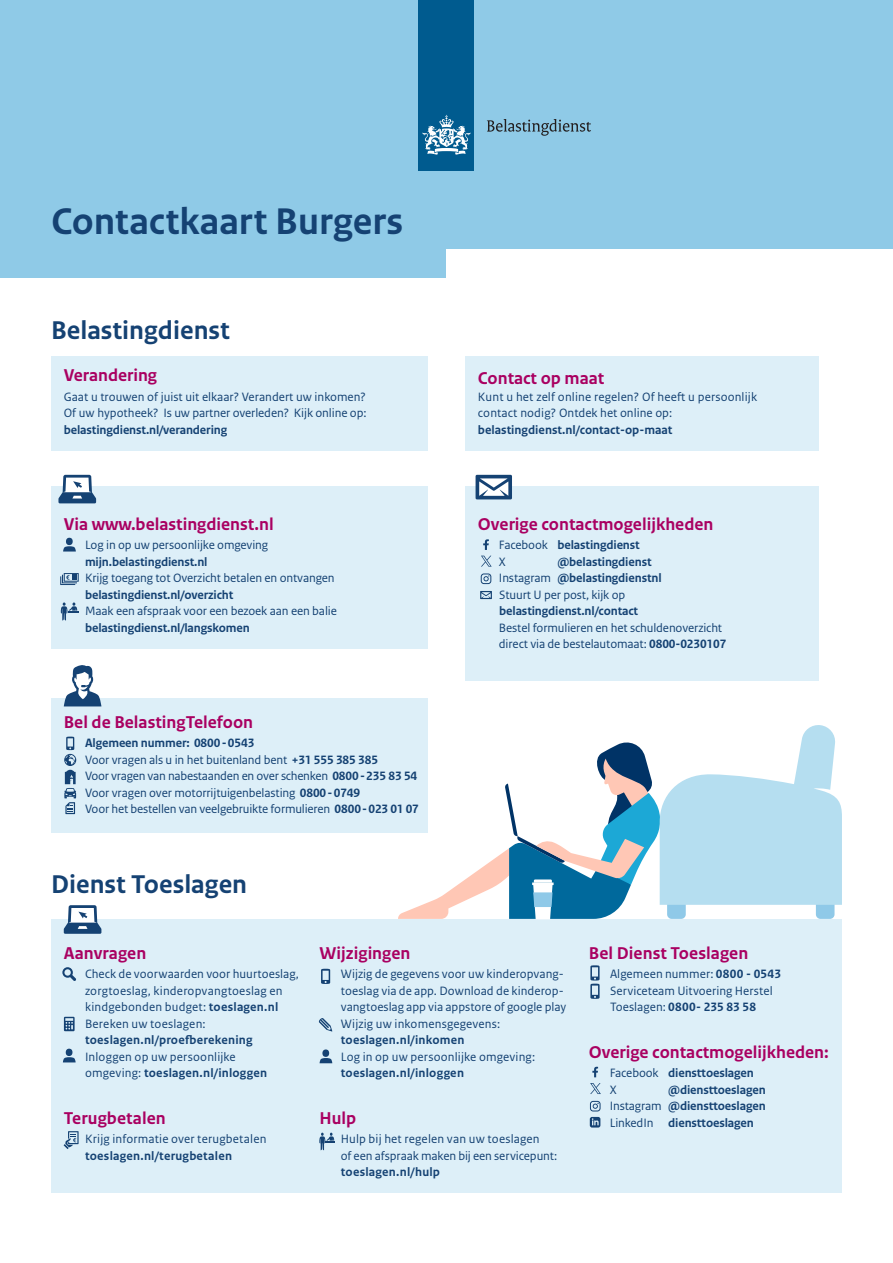
<style>
.page{position:relative;width:893px;height:1263px;background:#fff}
.page>*{position:absolute;margin:0;border:0;box-sizing:border-box;transform-origin:0 0}
.Alineastijl_1{font:700 39px "Rijksoverheid Sans Text";color:#154273}
.Alineastijl_1-2{font:700 27px "Rijksoverheid Sans Text";color:#154273}
.Alineastijl_1-3{font:700 18px "Rijksoverheid Sans Text";color:#a90061}
.Alineastijl_1-4{font:12.75px/16.5px "Rijksoverheid Sans Text";letter-spacing:-.005em;color:#154273}
.Alineastijl_1-5{font:700 12.75px/16.5px "Rijksoverheid Sans Text";letter-spacing:-.01em;color:#154273}
.Alineastijl_1-6{font:700 12.75px/16.5px "Rijksoverheid Sans Text";letter-spacing:.015em;color:#154273}
.s1{font-weight:700}
.s2{font-weight:400}
</style>
<div class="page">
<div style="left:0;top:0;width:893px;height:277px;background:#8fcae7"></div>
<div style="left:446px;top:249px;width:447px;height:56px;background:#fff"></div>
<div style="left:51px;top:919px;width:791px;height:274px;background:#ddeff8"></div>
<div style="left:419px;top:0;width:55px;height:170px;background:#005b8f"></div>
<svg style="left:423px;top:115px;width:47px;height:40px"></svg>
<svg style="left:487px;top:119px;width:104px;height:17px"></svg>
<div style="left:51px;top:357px;width:377px;height:94px;background:#ddeff8"></div>
<div style="left:465px;top:357px;width:354px;height:94px;background:#ddeff8"></div>
<div style="left:51px;top:486px;width:377px;height:163px;background:#ddeff8"></div>
<div style="left:465px;top:486px;width:354px;height:195px;background:#ddeff8"></div>
<div style="left:51px;top:698px;width:377px;height:134px;background:#ddeff8"></div>
<svg style="left:398px;top:725px;width:444px;height:194px"></svg>
<div style="left:66px;top:538px;width:7px;height:7px;background:#154273;border-radius:50%"></div>
<svg style="left:63px;top:546px;width:13px;height:5px"></svg>
<svg style="left:60px;top:573px;width:19px;height:12px"></svg>
<svg style="left:61px;top:602px;width:17px;height:18px"></svg>
<svg style="left:476px;top:475px;width:36px;height:24px"></svg>
<svg style="left:58px;top:475px;width:38px;height:28px"></svg>
<svg style="left:64px;top:905px;width:37px;height:29px"></svg>
<svg style="left:64px;top:736px;width:12px;height:78px"></svg>
<svg style="left:64px;top:665px;width:37px;height:41px"></svg>
<svg style="left:480px;top:591px;width:12px;height:8px"></svg>
<svg style="left:481px;top:573px;width:10px;height:11px"></svg>
<svg style="left:483px;top:539px;width:6px;height:11px"></svg>
<svg style="left:481px;top:556px;width:11px;height:11px"></svg>
<div style="left:66px;top:1049px;width:6px;height:7px;background:#154273;border-radius:50%"></div>
<svg style="left:63px;top:1057px;width:13px;height:5px"></svg>
<div style="left:322px;top:1049px;width:7px;height:8px;background:#154273;border-radius:50%"></div>
<svg style="left:320px;top:1058px;width:12px;height:5px"></svg>
<svg style="left:319px;top:1133px;width:16px;height:17px"></svg>
<svg style="left:321px;top:969px;width:9px;height:15px"></svg>
<svg style="left:590px;top:965px;width:10px;height:34px"></svg>
<svg style="left:62px;top:967px;width:14px;height:14px"></svg>
<svg style="left:64px;top:1017px;width:11px;height:14px"></svg>
<svg style="left:64px;top:1131px;width:15px;height:18px"></svg>
<svg style="left:319px;top:1018px;width:13px;height:13px"></svg>
<svg style="left:590px;top:1101px;width:11px;height:10px"></svg>
<svg style="left:592px;top:1067px;width:6px;height:10px"></svg>
<svg style="left:590px;top:1083px;width:11px;height:11px"></svg>
<svg style="left:590px;top:1117px;width:10px;height:10px"></svg>
<p class="Alineastijl_1" style="left:51px;top:199px;width:354px">Contactkaart Burgers</p>
<p class="Alineastijl_1-2" style="left:51px;top:315px;width:180px">Belastingdienst</p>
<p class="Alineastijl_1-3" style="left:64px;top:365px;width:95px">Verandering</p>
<p class="Alineastijl_1-4" style="left:64px;top:388px;width:304px;text-align:justify">Gaat u trouwen of juist uit elkaar? Verandert uw inkomen?<br>Of uw hypotheek? Is uw partner overleden? Kijk online op: <span class="s1">belastingdienst.nl/verandering</span></p>
<p class="Alineastijl_1-3" style="left:64px;top:513px;width:211px">Via www.belastingdienst.nl</p>
<p class="Alineastijl_1-4" style="left:85px;top:537px;width:185px">Log in op uw persoonlijke omgeving <span class="s1">mijn.belastingdienst.nl</span></p>
<p class="Alineastijl_1-4" style="left:85px;top:570px;width:251px">Krijg toegang tot Overzicht betalen en ontvangen <span class="s1">belastingdienst.nl/overzicht</span></p>
<p class="Alineastijl_1-4" style="left:85px;top:603px;width:253px">Maak een afspraak voor een bezoek aan een balie</p>
<p class="Alineastijl_1-5" style="left:85px;top:619px;width:166px">belastingdienst.nl/langskomen</p>
<p class="Alineastijl_1-3" style="left:64px;top:711px;width:191px">Bel de BelastingTelefoon</p>
<p class="Alineastijl_1-5" style="left:85px;top:735px;width:171px">Algemeen nummer: 0800 - 0543</p>
<p class="Alineastijl_1-4" style="left:85px;top:751px;width:294px">Voor vragen als u in het buitenland bent <span class="s1">+31 555 385 385</span></p>
<p class="Alineastijl_1-4" style="left:85px;top:768px;width:334px">Voor vragen van nabestaanden en over schenken <span class="s1">0800 - 235 83 54</span></p>
<p class="Alineastijl_1-4" style="left:85px;top:784px;width:277px">Voor vragen over motorrijtuigenbelasting <span class="s1">0800 - 0749</span></p>
<p class="Alineastijl_1-4" style="left:85px;top:801px;width:335px">Voor het bestellen van veelgebruikte formulieren <span class="s1">0800 - 023 01 07</span></p>
<p class="Alineastijl_1-2" style="left:51px;top:869px;width:198px">Dienst Toeslagen</p>
<p class="Alineastijl_1-3" style="left:478px;top:368px;width:128px">Contact op maat</p>
<p class="Alineastijl_1-4" style="left:478px;top:388px;width:281px">Kunt u het zelf online regelen? Of heeft u persoonlijk contact nodig? Ontdek het online op: <span class="s1">belastingdienst.nl/contact-op-maat</span></p>
<p class="Alineastijl_1-3" style="left:478px;top:513px;width:237px">Overige contactmogelijkheden</p>
<p class="Alineastijl_1-5" style="left:499px;top:537px;width:142px"><span class="s2">Facebook</span> belastingdienst</p>
<p class="Alineastijl_1-4" style="left:499px;top:553px;width:8px">X</p>
<p class="Alineastijl_1-5" style="left:557px;top:553px;width:96px">@belastingdienst</p>
<p class="Alineastijl_1-5" style="left:499px;top:570px;width:164px"><span class="s2">Instagram</span> @belastingdienstnl</p>
<p class="Alineastijl_1-5" style="left:499px;top:586px;width:140px"><span class="s2">Stuurt U per post, kijk op </span>belastingdienst.nl/contact</p>
<p class="Alineastijl_1-4" style="left:499px;top:619px;width:229px">Bestel formulieren en het schuldenoverzicht direct via de bestelautomaat: <span class="s1">0800-0230107</span></p>
<p class="Alineastijl_1-3" style="left:64px;top:942px;width:84px">Aanvragen</p>
<p class="Alineastijl_1-4" style="left:85px;top:966px;width:216px">Check de voorwaarden voor huurtoeslag, zorgtoeslag, kinderopvangtoeslag en kindgebonden budget: <span class="s1">toeslagen.nl</span></p>
<p class="Alineastijl_1-6" style="left:85px;top:1015px;width:169px"><span class="s2">Bereken uw toeslagen: </span>toeslagen.nl/proefberekening</p>
<p class="Alineastijl_1-4" style="left:85px;top:1048px;width:184px">Inloggen op uw persoonlijke omgeving: <span class="s1">toeslagen.nl/inloggen</span></p>
<p class="Alineastijl_1-3" style="left:64px;top:1107px;width:103px">Terugbetalen</p>
<p class="Alineastijl_1-4" style="left:85px;top:1131px;width:183px">Krijg informatie over terugbetalen <span class="s1">toeslagen.nl/terugbetalen</span></p>
<p class="Alineastijl_1-3" style="left:320px;top:942px;width:92px">Wijzigingen</p>
<p class="Alineastijl_1-4" style="left:341px;top:966px;width:227px">Wijzig de gegevens voor uw kinderopvang&shy;toeslag via de app. Download de kinderop&shy;vangtoeslag app via appstore of google play</p>
<p class="Alineastijl_1-4" style="left:341px;top:1015px;width:161px">Wijzig uw inkomensgegevens: <span class="s1">toeslagen.nl/inkomen</span></p>
<p class="Alineastijl_1-4" style="left:341px;top:1048px;width:196px">Log in op uw persoonlijke omgeving:</p>
<p class="Alineastijl_1-6" style="left:341px;top:1065px;width:125px">toeslagen.nl/inloggen</p>
<p class="Alineastijl_1-3" style="left:320px;top:1107px;width:38px">Hulp</p>
<p class="Alineastijl_1-4" style="left:341px;top:1131px;width:200px">Hulp bij het regelen van uw toeslagen</p>
<p class="Alineastijl_1-4" style="left:341px;top:1147px;width:218px">of een afspraak maken bij een servicepunt: <span class="s1">toeslagen.nl/hulp</span></p>
<p class="Alineastijl_1-3" style="left:589px;top:942px;width:161px">Bel Dienst Toeslagen</p>
<p class="Alineastijl_1-4" style="left:610px;top:966px;width:173px">Algemeen nummer: <span class="s1">0800 - 0543</span></p>
<p class="Alineastijl_1-4" style="left:610px;top:982px;width:164px">Serviceteam Uitvoering Herstel<br>Toeslagen: <span class="s1">0800- 235 83 58</span></p>
<p class="Alineastijl_1-3" style="left:589px;top:1041px;width:242px">Overige contactmogelijkheden:</p>
<p class="Alineastijl_1-5" style="left:610px;top:1065px;width:146px"><span class="s2">Facebook</span> diensttoeslagen</p>
<p class="Alineastijl_1-4" style="left:610px;top:1081px;width:8px">X</p>
<p class="Alineastijl_1-5" style="left:668px;top:1081px;width:99px">@diensttoeslagen</p>
<p class="Alineastijl_1-5" style="left:610px;top:1098px;width:157px"><span class="s2">Instagram</span> @diensttoeslagen</p>
<p class="Alineastijl_1-5" style="left:610px;top:1114px;width:146px"><span class="s2">LinkedIn</span> diensttoeslagen</p>
</div>
